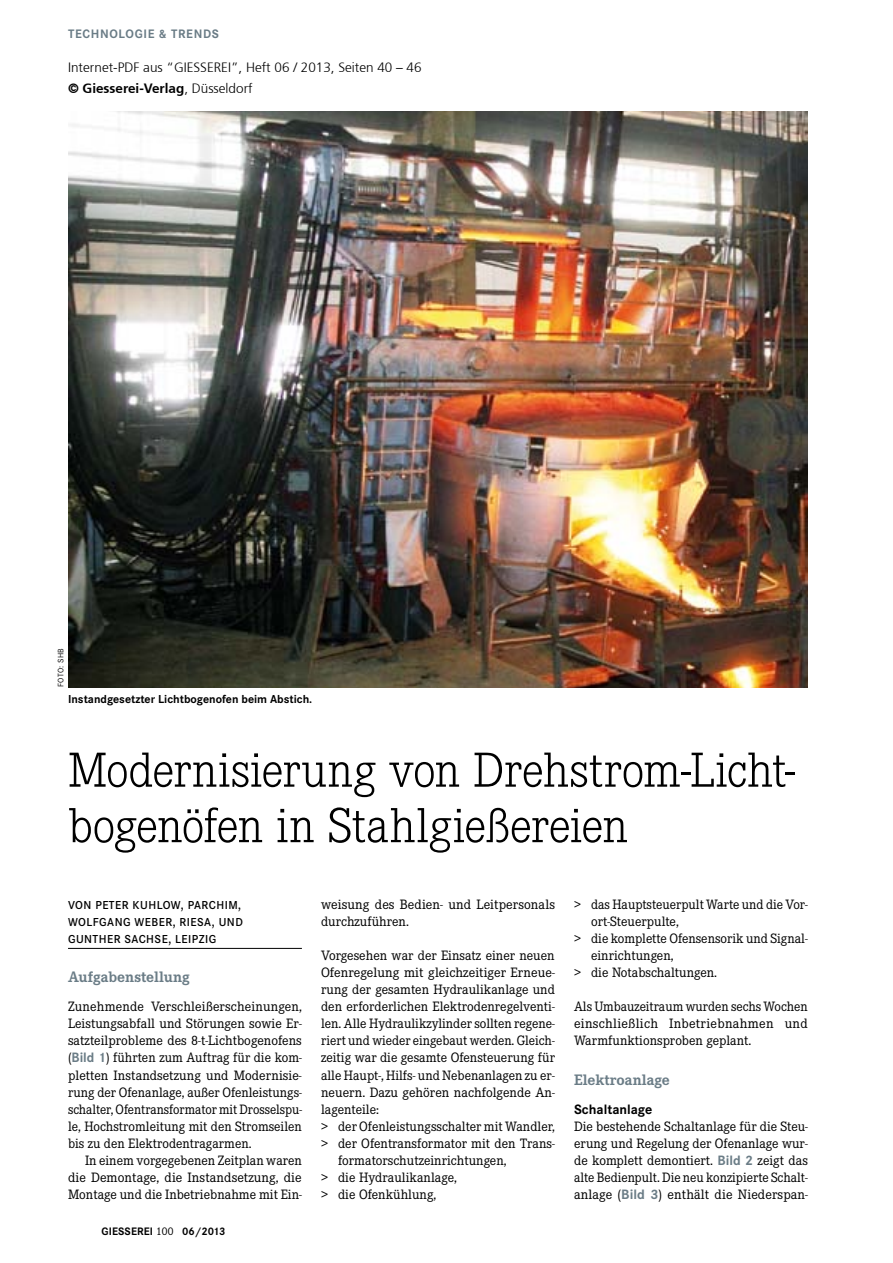
<style>
.page{position:relative;width:893px;height:1263px;background:#fff}
.page>*{position:absolute;margin:0;border:0;box-sizing:border-box;transform-origin:0 0}
.t1{font:300 51px/55.5px "Corporate E";letter-spacing:-.015em;color:#000}
.t2{font:700 15.75px "Corporate E";color:#6a7c86}
.t3{font:14.1px/17.1px "Corporate E";color:#000;text-align:justify}
.t4{font:700 14.1px "Corporate S";color:#000}
.t5{font:300 13.5px/21.6px "Frutiger";color:#000}
.t6{font:700 12.75px "Corporate S";letter-spacing:.055em;color:#6a7c86}
.t7{font:600 12px/17.1px "Corporate S";letter-spacing:.04em;color:#000}
.t8{font:700 12px "Corporate S";color:#000}
.t9{font:700 11.25px "Corporate S";letter-spacing:.01em;color:#000}
.t10{font:8.25px "Corporate S";letter-spacing:.04em;color:#000}
.s1{font-weight:700}
.s2{font-family:"Corporate S";font-weight:700;color:#6a7c86}
.s3{font-family:"Corporate E";font-weight:400;font-size:11.55px}
</style>
<div class="page">
<hr style="left:68px;top:948px;width:234px;height:1px;background:#000">
<img style="left:68px;top:112px;width:740px;height:575px">
<p class="t6" style="left:68px;top:27px;width:152px">TECHNOLOGIE &amp; TRENDS</p>
<p class="t5" style="left:68px;top:57px;width:355px">Internet-PDF aus “GIESSEREI”, Heft 06 / 2013, Seiten 40 – 46 <span class="s1">© Giesserei-Verlag</span>, Düsseldorf</p>
<p class="t10" style="left:56px;top:687px;width:40px;rotate:-90deg">FOTO: SHB</p>
<p class="t8" style="left:68px;top:692px;width:246px">Instandgesetzter Lichtbogenofen beim Abstich.</p>
<h1 class="t1" style="left:68px;top:743px;width:728px">Modernisierung von Drehstrom-Licht&shy;bogenöfen in Stahlgießereien</h1>
<p class="t7" style="left:68px;top:896px;width:175px">VON PETER KUHLOW, PARCHIM, wol</p>
<p class="t7" style="left:68px;top:913px;width:176px;text-indent:25px">fGANG WEBER, RIESA, UND<br>GUNTHER SACHSE, LEIPZIG</p>
<p class="t2" style="left:68px;top:968px;width:123px">Aufgabenstellung</p>
<p class="t3" style="left:68px;top:998px;width:236px">Zunehmende Verschleißerscheinungen, Leistungsabfall und Störungen sowie Er&shy;satzteilprobleme des 8-t-Lichtbogenofens (<span class="s2">Bild 1</span>) führten zum Auftrag für die kom&shy;pletten Instandsetzung und Modernisie&shy;rung der Ofenanlage, außer Ofenleistungs&shy;schalter, Ofentransformator mit Drosselspu&shy;le, Hochstromleitung mit den Stromseilen bis zu den Elektrodentragarmen.</p>
<p class="t3" style="left:68px;top:1152px;width:235px;text-indent:17px">In einem vorgegebenen Zeitplan waren die Demontage, die Instandsetzung, die Montage und die Inbetriebnahme mit Ein-</p>
<p class="t9" style="left:101px;top:1225px;width:125px">Giesserei <span class="s3">100</span> 06/2013</p>
<p class="t3" style="left:321px;top:895px;width:235px">weisung des Bedien- und Leitpersonals durchzuführen.</p>
<p class="t3" style="left:321px;top:947px;width:235px">Vorgesehen war der Einsatz einer neuen</p>
<p class="t3" style="left:321px;top:964px;width:235px">Ofenregelung mit gleichzeitiger Erneue-</p>
<p class="t3" style="left:321px;top:981px;width:235px">rung der gesamten Hydraulikanlage und</p>
<p class="t3" style="left:321px;top:998px;width:235px">den erforderlichen Elektrodenregelventi-</p>
<p class="t3" style="left:321px;top:1015px;width:235px">len. Alle Hydraulikzylinder sollten regene-</p>
<p class="t3" style="left:321px;top:1032px;width:235px">riert und wieder eingebaut werden. Gleich-</p>
<p class="t3" style="left:321px;top:1049px;width:235px">zeitig war die gesamte Ofensteuerung für</p>
<p class="t3" style="left:321px;top:1066px;width:235px">alle Haupt-, Hilfs- und Nebenanlagen zu er-</p>
<p class="t3" style="left:321px;top:1084px;width:235px">neuern. Dazu gehören nachfolgende An-</p>
<p class="t3" style="left:321px;top:1101px;width:59px">lagenteile:</p>
<p class="t3" style="left:321px;top:1118px;width:236px">&gt; der Ofenleistungsschalter mit Wandler,</p>
<p class="t3" style="left:321px;top:1135px;width:235px">&gt; der Ofentransformator mit den Trans-</p>
<p class="t3" style="left:338px;top:1152px;width:170px">formatorschutzeinrichtungen,</p>
<p class="t3" style="left:321px;top:1169px;width:137px">&gt; die Hydraulikanlage,</p>
<p class="t3" style="left:321px;top:1186px;width:117px">&gt; die Ofenkühlung,</p>
<p class="t3" style="left:574px;top:895px;width:235px">&gt; das Hauptsteuerpult Warte und die Vor-</p>
<p class="t3" style="left:591px;top:913px;width:89px">ort-Steuerpulte,</p>
<p class="t3" style="left:574px;top:930px;width:235px">&gt; die komplette Ofensensorik und Signal-</p>
<p class="t3" style="left:591px;top:947px;width:84px">einrichtungen,</p>
<p class="t3" style="left:574px;top:964px;width:145px">&gt; die Notabschaltungen.</p>
<p class="t3" style="left:574px;top:998px;width:235px">Als Umbauzeitraum wurden sechs Wochen einschließlich Inbetriebnahmen und Warmfunktionsproben geplant.</p>
<p class="t2" style="left:574px;top:1071px;width:97px">Elektroanlage</p>
<p class="t4" style="left:574px;top:1101px;width:80px">Schaltanlage</p>
<p class="t3" style="left:574px;top:1118px;width:235px">Die bestehende Schaltanlage für die Steu&shy;erung und Regelung der Ofenanlage wur&shy;de komplett demontiert. <span class="s2">Bild 2</span> zeigt das alte Bedienpult. Die neu konzipierte Schalt&shy;anlage (<span class="s2">Bild 3</span>) enthält die Niederspan-</p>
</div>
